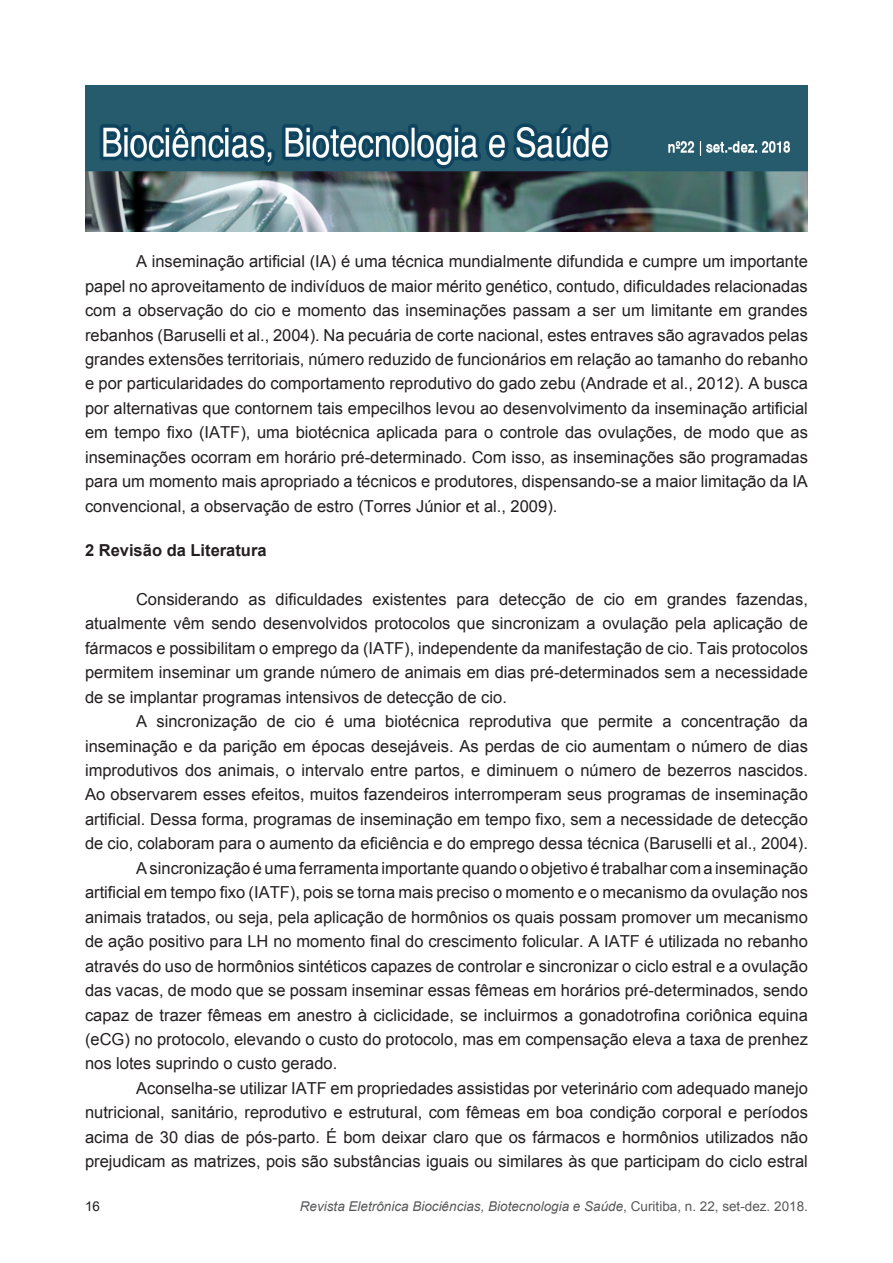
<style>
.page{position:relative;width:893px;height:1263px;background:#fff}
.page>*{position:absolute;margin:0;border:0;box-sizing:border-box;transform-origin:0 0}
.bio_texto{font:16.5px/24.5px "Arial";color:#231f20;text-align:justify}
.bio_subtítulo{font:700 16.5px "Arial";color:#231f20}
.t1{font:italic 13.5px "Arial";color:#57585a}
.bio_legenda{font:13.5px "Arial";color:#231f20}
.s1{font-style:normal}
</style>
<div class="page">
<img style="left:85px;top:85px;width:723px;height:146px">
<p class="bio_texto" style="left:85px;top:249px;width:724px;text-indent:51px">A inseminação artificial (IA) é uma técnica mundialmente difundida e cumpre um importante papel no aproveitamento de indivíduos de maior mérito genético, contudo, dificuldades relacionadas com a observação do cio e momento das inseminações passam a ser um limitante em grandes rebanhos (Baruselli et al., 2004). Na pecuária de corte nacional, estes entraves são agravados pelas grandes extensões territoriais, número reduzido de funcionários em relação ao tamanho do rebanho e por particularidades do comportamento reprodutivo do gado zebu (Andrade et al., 2012). A busca por alternativas que contornem tais empecilhos levou ao desenvolvimento da inseminação artificial em tempo fixo (IATF), uma biotécnica aplicada para o controle das ovulações, de modo que as inseminações ocorram em horário pré-determinado. Com isso, as inseminações são programadas para um momento mais apropriado a técnicos e produtores, dispensando-se a maior limitação da IA convencional, a observação de estro (Torres Júnior et al., 2009).</p>
<p class="bio_subtítulo" style="left:85px;top:539px;width:183px">2 Revisão da Literatura</p>
<p class="bio_texto" style="left:85px;top:587px;width:724px;text-indent:51px">Considerando as dificuldades existentes para detecção de cio em grandes fazendas, atualmente vêm sendo desenvolvidos protocolos que sincronizam a ovulação pela aplicação de fármacos e possibilitam o emprego da (IATF), independente da manifestação de cio. Tais protocolos permitem inseminar um grande número de animais em dias pré-determinados sem a necessidade de se implantar programas intensivos de detecção de cio.</p>
<p class="bio_texto" style="left:85px;top:709px;width:724px;text-indent:51px">A sincronização de cio é uma biotécnica reprodutiva que permite a concentração da inseminação e da parição em épocas desejáveis. As perdas de cio aumentam o número de dias improdutivos dos animais, o intervalo entre partos, e diminuem o número de bezerros nascidos.<br>Ao observarem esses efeitos, muitos fazendeiros interromperam seus programas de inseminação artificial. Dessa forma, programas de inseminação em tempo fixo, sem a necessidade de detecção de cio, colaboram para o aumento da eficiência e do emprego dessa técnica (Baruselli et al., 2004).</p>
<p class="bio_texto" style="left:85px;top:856px;width:724px;text-indent:51px">A sincronização é uma ferramenta importante quando o objetivo é trabalhar com a inseminação artificial em tempo fixo (IATF), pois se torna mais preciso o momento e o mecanismo da ovulação nos animais tratados, ou seja, pela aplicação de hormônios os quais possam promover um mecanismo de ação positivo para LH no momento final do crescimento folicular. A IATF é utilizada no rebanho através do uso de hormônios sintéticos capazes de controlar e sincronizar o ciclo estral e a ovulação das vacas, de modo que se possam inseminar essas fêmeas em horários pré-determinados, sendo capaz de trazer fêmeas em anestro à ciclicidade, se incluirmos a gonadotrofina coriônica equina (eCG) no protocolo, elevando o custo do protocolo, mas em compensação eleva a taxa de prenhez nos lotes suprindo o custo gerado.</p>
<p class="bio_texto" style="left:85px;top:1076px;width:724px;text-indent:51px">Aconselha-se utilizar IATF em propriedades assistidas por veterinário com adequado manejo nutricional, sanitário, reprodutivo e estrutural, com fêmeas em boa condição corporal e períodos acima de 30 dias de pós-parto. É bom deixar claro que os fármacos e hormônios utilizados não prejudicam as matrizes, pois são substâncias iguais ou similares às que participam do ciclo estral</p>
<p class="bio_legenda" style="left:85px;top:1197px;width:17px">16</p>
<p class="t1" style="left:300px;top:1197px;width:510px">Revista Eletrônica Biociências, Biotecnologia e Saúde<span class="s1">, Curitiba, n. 22, set-dez. 2018.</span></p>
</div>
